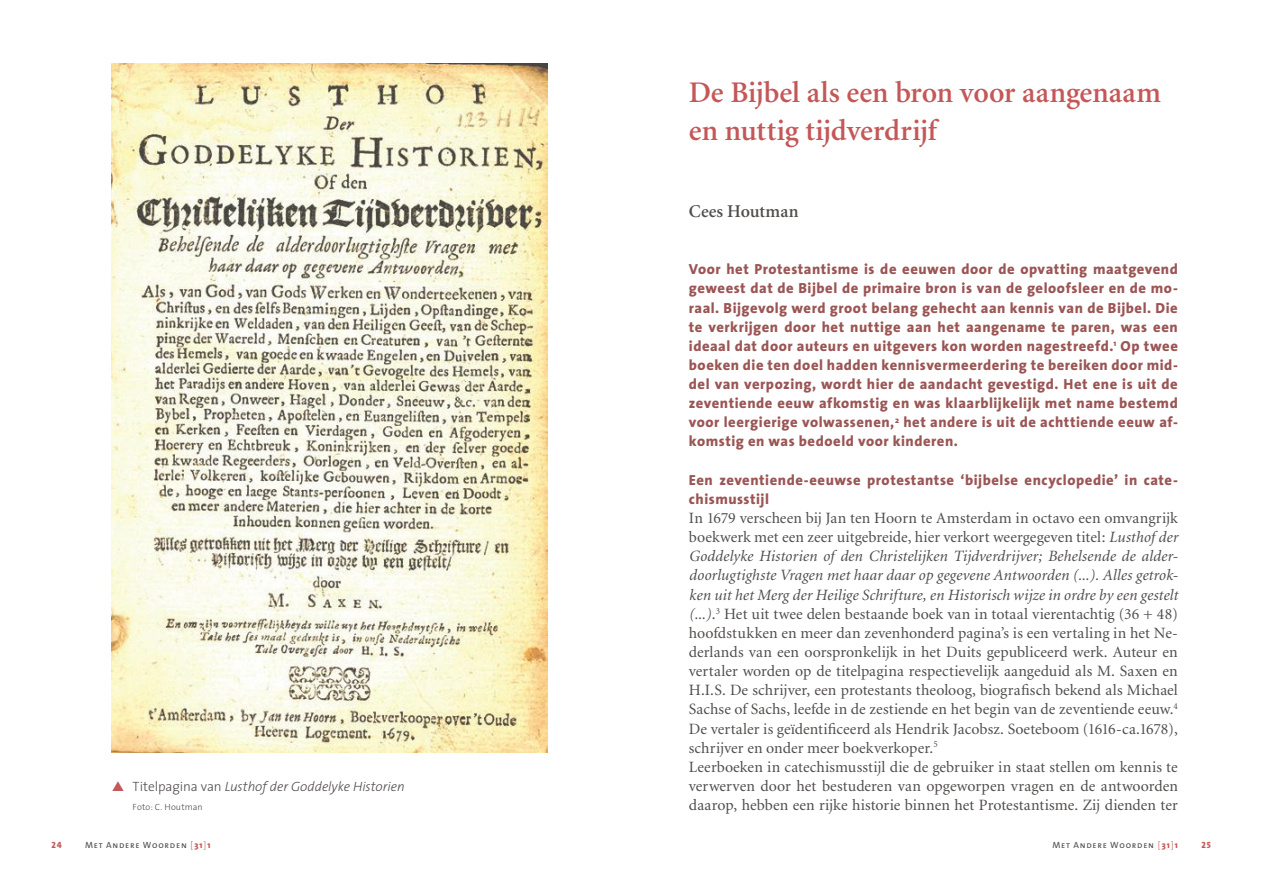
<style>
.page{position:relative;width:1263px;height:893px;background:#fff}
.page>*{position:absolute;margin:0;border:0;box-sizing:border-box;transform-origin:0 0}
.t1{font:600 30px/38.2px "Minion";letter-spacing:-.005em;color:#c45758}
.t2{font:600 18px "Minion";letter-spacing:.005em;color:#504d4b}
.t3{font:15.75px/19.2px "Minion";letter-spacing:.005em;color:#504d4b}
.t4{font:800 14.7px/19.2px "The Sans";letter-spacing:.035em;color:#9a5554;text-align:justify}
.t5{font:italic 300 13.5px "The Sans";letter-spacing:-.005em;color:#504d4b}
.t6{font:9px "The Sans Caps";letter-spacing:.09em;color:#504d4b}
.t7{font:300 9px "The Sans";letter-spacing:.01em;color:#504d4b}
.t8{font:9px "The Sans Extra Bold Caps";color:#c45758}
.s1{font-style:normal}
.s2{font-style:italic}
.s3{font-family:"The Sans Light Caps";color:#c45758}
.s4{font-family:"The Sans";font-weight:800;color:#c45758}
</style>
<div class="page">
<img style="left:111px;top:64px;width:437px;height:689px">
<h1 class="t1" style="left:689px;top:74px;width:474px">De Bijbel als een bron voor aangenaam en nuttig tijdverdrijf</h1>
<p class="t5" style="left:133px;top:775px;width:274px"><span class="s1">Titelpagina van</span> Lusthof der Goddelyke Historien</p>
<p class="t7" style="left:133px;top:800px;width:71px">Foto: C. Houtman</p>
<p class="t2" style="left:689px;top:202px;width:111px">Cees Houtman</p>
<p class="t4" style="left:689px;top:259px;width:490px">Voor het Protestantisme is de eeuwen door de opvatting maatgevend geweest dat de Bijbel de primaire bron is van de geloofsleer en de mo&shy;raal. Bijgevolg werd groot belang gehecht aan kennis van de Bijbel. Die te verkrijgen door het nuttige aan het aangename te paren, was een ideaal dat door auteurs en uitgevers kon worden nagestreefd.<sup>1</sup> Op twee boeken die ten doel hadden kennisvermeerdering te bereiken door mid&shy;del van verpozing, wordt hier de aandacht gevestigd. Het ene is uit de zeventiende eeuw afkomstig en was klaarblijkelijk met name bestemd voor leergierige volwassenen,<sup>2</sup> het andere is uit de achttiende eeuw af&shy;komstig en was bedoeld voor kinderen.</p>
<p class="t4" style="left:689px;top:470px;width:490px">Een zeventiende-eeuwse protestantse ‘bijbelse encyclopedie’ in cate&shy;chismusstijl</p>
<p class="t3" style="left:689px;top:509px;width:491px">In 1679 verscheen bij Jan ten Hoorn te Amsterdam in octavo een omvangrijk boekwerk met een zeer uitgebreide, hier verkort weergegeven titel: <span class="s2">Lusthof der Goddelyke Historien of den Christelijken Tijdverdrijver; Behelsende de alder&shy;doorlugtighste Vragen met haar daar op gegevene Antwoorden (...). Alles getrok&shy;ken uit het Merg der Heilige Schrifture, en Historisch wijze in ordre by een gestelt (...)</span>.<sup>3</sup> Het uit twee delen bestaande boek van in totaal vierentachtig (36 + 48) hoofdstukken en meer dan zevenhonderd pagina’s is een vertaling in het Ne&shy;derlands van een oorspronkelijk in het Duits gepubliceerd werk. Auteur en vertaler worden op de titelpagina respectievelijk aangeduid als M. Saxen en H.I.S. De schrijver, een protestants theoloog, biografisch bekend als Michael Sachse of Sachs, leefde in de zestiende en het begin van de zeventiende eeuw.<sup>4<br></sup>De vertaler is geïdentificeerd als Hendrik Jacobsz. Soeteboom (1616-ca.1678), schrijver en onder meer boekverkoper.<sup>5<br></sup>Leerboeken in catechismusstijl die de gebruiker in staat stellen om kennis te verwerven door het bestuderen van opgeworpen vragen en de antwoorden daarop, hebben een rijke historie binnen het Protestantisme. Zij dienden ter</p>
<p class="t8" style="left:52px;top:838px;width:12px">24</p>
<p class="t6" style="left:85px;top:838px;width:127px">Met Andere Woorden <span class="s3">[</span><span class="s4">31</span><span class="s3">]</span><span class="s4">1</span></p>
<p class="t6" style="left:1052px;top:838px;width:127px">Met Andere Woorden <span class="s3">[</span><span class="s4">31</span><span class="s3">]</span><span class="s4">1</span></p>
<p class="t8" style="left:1201px;top:838px;width:11px">25</p>
</div>
